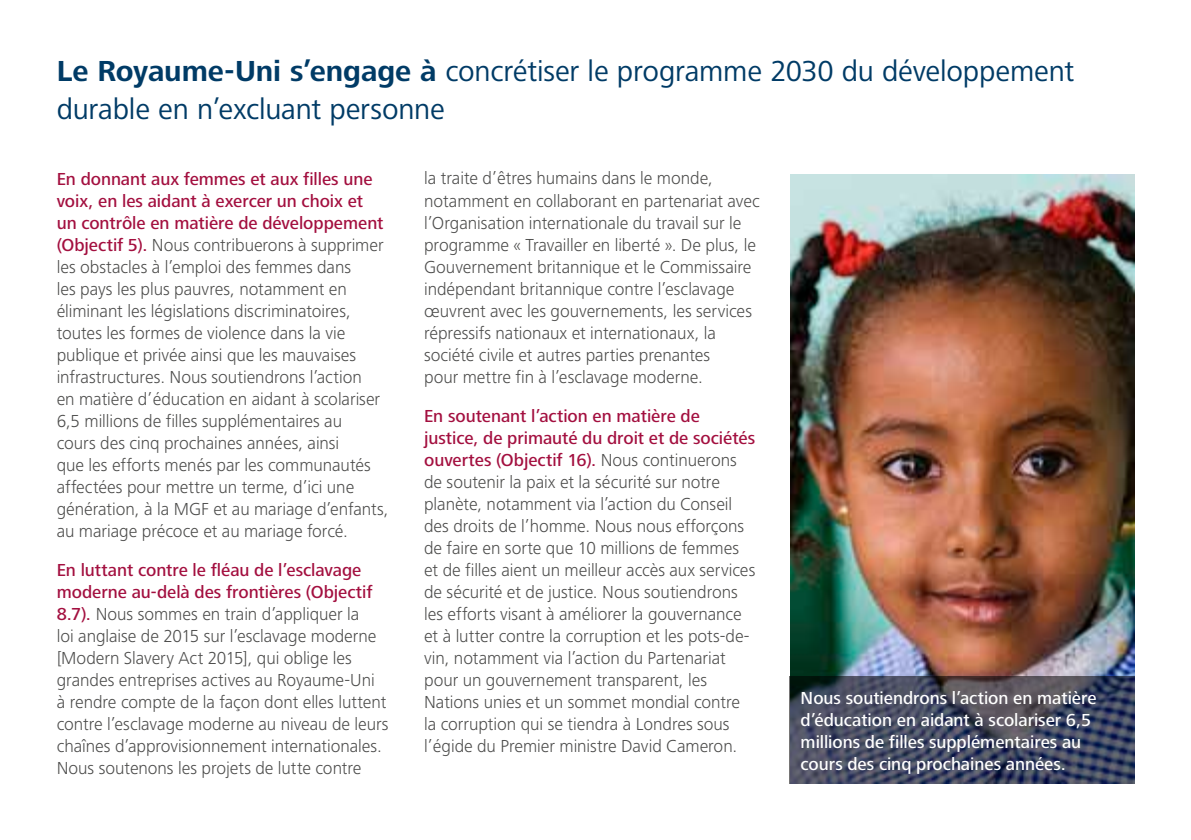
<style>
.page{position:relative;width:1191px;height:840px;background:#fff}
.page>*{position:absolute;margin:0;border:0;box-sizing:border-box;transform-origin:0 0}
.t1{font:30px/38px "Frutiger Next LT";letter-spacing:-.005em;color:#003b66}
.t2{font:300 18px/22px "Frutiger Next LT";letter-spacing:-.005em;color:#4b4b4a}
.t3{font:500 18px/22px "Frutiger Next LT";color:#fff}
.s1{font-weight:700}
.s2{font-weight:500;color:#a30f3f}
</style>
<div class="page">
<img style="left:790px;top:174px;width:344px;height:501px">
<svg style="left:789px;top:675px;width:346px;height:107px;background:#454a5f"></svg>
<h1 class="t1" style="left:57px;top:52px;width:1019px"><span class="s1">Le Royaume-Uni s’engage à</span> concrétiser le programme 2030 du développement durable en n’excluant personne</h1>
<p class="t2" style="left:57px;top:167px;width:333px"><span class="s2">En donnant aux femmes et aux filles une voix, en les aidant à exercer un choix et<br>un contrôle en matière de développement (Objectif 5).</span> Nous contribuerons à supprimer les obstacles à l’emploi des femmes dans<br>les pays les plus pauvres, notamment en éliminant les législations discriminatoires, toutes les formes de violence dans la vie publique et privée ainsi que les mauvaises infrastructures. Nous soutiendrons l’action<br>en matière d’éducation en aidant à scolariser 6,5 millions de filles supplémentaires au<br>cours des cinq prochaines années, ainsi<br>que les efforts menés par les communautés affectées pour mettre un terme, d’ici une génération, à la MGF et au mariage d’enfants, au mariage précoce et au mariage forcé.</p>
<p class="t2" style="left:57px;top:558px;width:333px"><span class="s2">En luttant contre le fléau de l’esclavage moderne au-delà des frontières (Objectif 8.7).</span> Nous sommes en train d’appliquer la<br>loi anglaise de 2015 sur l’esclavage moderne [Modern Slavery Act 2015], qui oblige les grandes entreprises actives au Royaume-Uni<br>à rendre compte de la façon dont elles luttent contre l’esclavage moderne au niveau de leurs chaînes d’approvisionnement internationales.<br>Nous soutenons les projets de lutte contre</p>
<p class="t2" style="left:424px;top:167px;width:337px">la traite d’êtres humains dans le monde, notamment en collaborant en partenariat avec l’Organisation internationale du travail sur le programme « Travailler en liberté ». De plus, le Gouvernement britannique et le Commissaire indépendant britannique contre l’esclavage œuvrent avec les gouvernements, les services répressifs nationaux et internationaux, la société civile et autres parties prenantes<br>pour mettre fin à l’esclavage moderne.</p>
<p class="t2" style="left:424px;top:404px;width:333px"><span class="s2">En soutenant l’action en matière de justice, de primauté du droit et de sociétés ouvertes (Objectif 16).</span> Nous continuerons de soutenir la paix et la sécurité sur notre planète, notamment via l’action du Conseil des droits de l’homme. Nous nous efforçons de faire en sorte que 10 millions de femmes et de filles aient un meilleur accès aux services de sécurité et de justice. Nous soutiendrons les efforts visant à améliorer la gouvernance et à lutter contre la corruption et les pots-de&shy;vin, notamment via l’action du Partenariat pour un gouvernement transparent, les Nations unies et un sommet mondial contre la corruption qui se tiendra à Londres sous l’égide du Premier ministre David Cameron.</p>
<p class="t3" style="left:800px;top:686px;width:297px">Nous soutiendrons l’action en matière d’éducation en aidant à scolariser 6,5 millions de filles supplémentaires au cours des cinq prochaines années.</p>
</div>
